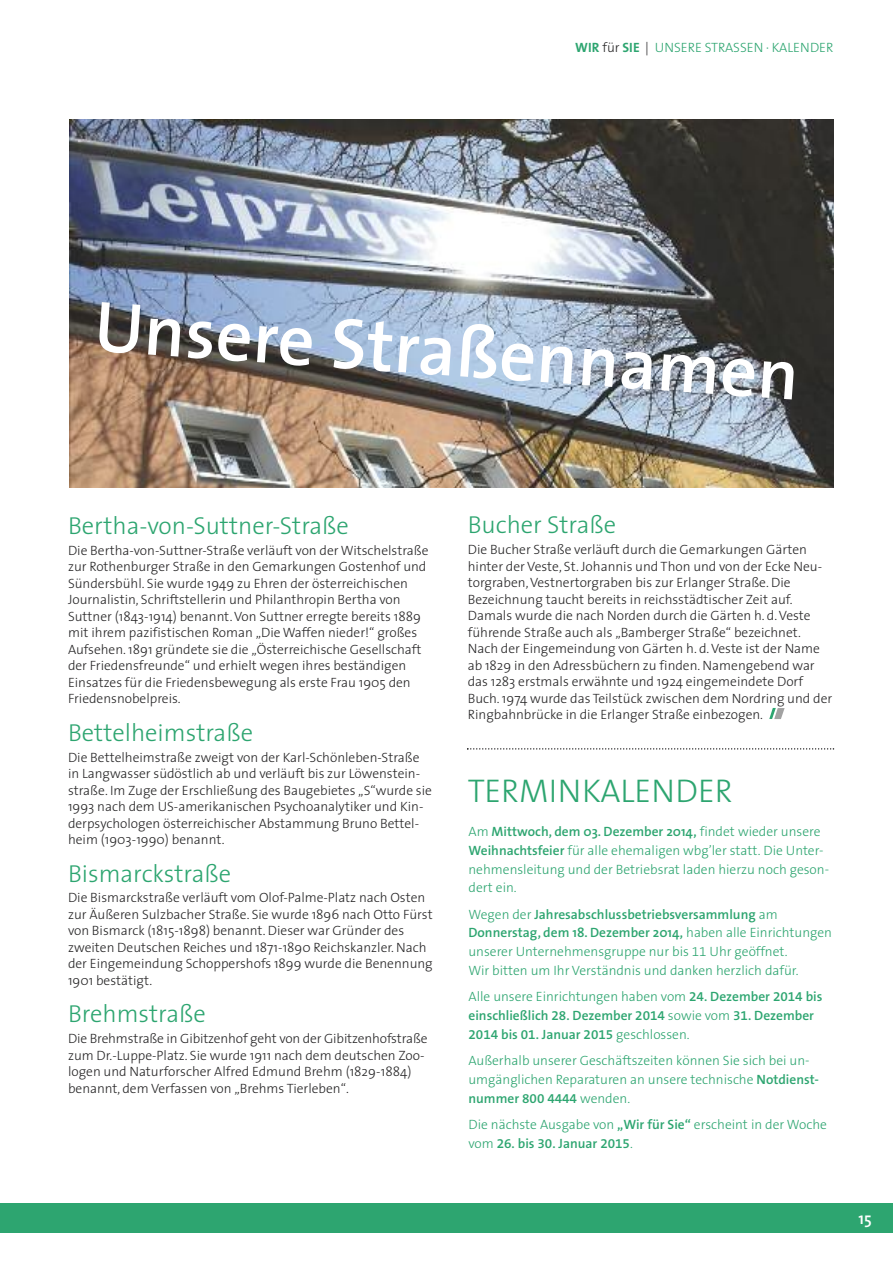
<style>
.page{position:relative;width:893px;height:1263px;background:#fff}
.page>*{position:absolute;margin:0;border:0;box-sizing:border-box;transform-origin:0 0}
.t1{font:600 72.6px "The Sans";color:#fff}
.t2{font:300 33px "The Sans";color:#2da570}
.t3{font:300 24.6px "The Sans";color:#2da570}
.t4{font:600 16.5px "The Sans";color:#fff}
.t5{font:300 13.5px/16.5px "The Sans";color:#272627}
.t6{font:300 13.5px/18.8px "The Sans B3";color:#2da570}
.t7{font:600 13.5px/18.8px "The Sans B6";color:#2da570}
.t8{font:600 13.5px "The Sans";color:#2da570}
.t9{font:300 13.5px "The Sans";color:#2da570}
.s1{font-weight:700}
.s2{color:#272627}
.s3{font-family:"The Sans B3";font-weight:300}
.s4{font-family:"The Sans B6";font-weight:600}
</style>
<div class="page">
<div style="left:0;top:1203px;width:893px;height:30px;background:#2da570"></div>
<svg style="left:467px;top:748px;width:367px;height:2px"></svg>
<img style="left:69px;top:119px;width:764px;height:368px">
<svg style="left:769px;top:708px;width:16px;height:11px"></svg>
<p class="t9" style="left:575px;top:42px;width:260px"><span class="s1">WIR</span> <span class="s2">für</span> <span class="s1">SIE</span> <span class="s2">|</span> UNSERE STRASSEN · KALENDER</p>
<h1 class="t1" style="left:96px;top:298px;width:708px;rotate:4deg">Unsere Straßennamen</h1>
<h3 class="t3" style="left:68px;top:516px;width:282px">Bertha-von-Suttner-Straße</h3>
<p class="t5" style="left:68px;top:543px;width:362px">Die Bertha-von-Suttner-Straße verläuft von der Witschelstraße zur Rothenburger Straße in den Gemarkungen Gostenhof und Sündersbühl. Sie wurde 1949 zu Ehren der österreichischen Journalistin, Schriftstellerin und Philanthropin Bertha von Suttner (1843-1914) benannt.Von Suttner erregte bereits 1889 mit ihrem pazifistischen Roman „Die Waffen nieder!“ großes Aufsehen. 1891 gründete sie die „Österreichische Gesellschaft der Friedensfreunde“ und erhielt wegen ihres beständigen Einsatzes für die Friedensbewegung als erste Frau 1905 den Friedensnobelpreis.</p>
<h3 class="t3" style="left:68px;top:723px;width:187px">Bettelheimstraße</h3>
<p class="t5" style="left:68px;top:750px;width:365px">Die Bettelheimstraße zweigt von der Karl-Schönleben-Straße in Langwasser südöstlich ab und verläuft bis zur Löwenstein&shy;straße. Im Zuge der Erschließung des Baugebietes „S“wurde sie 1993 nach dem US-amerikanischen Psychoanalytiker und Kin&shy;derpsychologen österreichischer Abstammung Bruno Bettel&shy;heim (1903-1990) benannt.</p>
<h3 class="t3" style="left:68px;top:864px;width:165px">Bismarckstraße</h3>
<p class="t5" style="left:68px;top:891px;width:366px">Die Bismarckstraße verläuft vom Olof-Palme-Platz nach Osten zur Äußeren Sulzbacher Straße. Sie wurde 1896 nach Otto Fürst von Bismarck (1815-1898) benannt. Dieser war Gründer des zweiten Deutschen Reiches und 1871-1890 Reichskanzler. Nach der Eingemeindung Schoppershofs 1899 wurde die Benennung 1901 bestätigt.</p>
<h3 class="t3" style="left:68px;top:1004px;width:139px">Brehmstraße</h3>
<p class="t5" style="left:68px;top:1032px;width:361px">Die Brehmstraße in Gibitzenhof geht von der Gibitzenhofstraße zum Dr.-Luppe-Platz. Sie wurde 1911 nach dem deutschen Zoo&shy;logen und Naturforscher Alfred Edmund Brehm (1829-1884) benannt, dem Verfassen von „Brehms Tierleben“.</p>
<h3 class="t3" style="left:468px;top:515px;width:150px">Bucher Straße</h3>
<p class="t5" style="left:468px;top:543px;width:366px">Die Bucher Straße verläuft durch die Gemarkungen Gärten hinter der Veste, St. Johannis und Thon und von der Ecke Neu&shy;torgraben,Vestnertorgraben bis zur Erlanger Straße. Die Bezeichnung taucht bereits in reichsstädtischer Zeit auf.<br>Damals wurde die nach Norden durch die Gärten h. d.Veste führende Straße auch als „Bamberger Straße“ bezeichnet.<br>Nach der Eingemeindung von Gärten h. d.Veste ist der Name ab 1829 in den Adressbüchern zu finden. Namengebend war das 1283 erstmals erwähnte und 1924 eingemeindete Dorf Buch. 1974 wurde das Teilstück zwischen dem Nordring und der Ringbahnbrücke in die Erlanger Straße einbezogen.</p>
<h2 class="t2" style="left:468px;top:778px;width:267px">TERMINKALENDER</h2>
<p class="t8" style="left:468px;top:826px;width:353px"><span class="s3">Am</span> Mittwoch, dem 03. Dezember 2014, <span class="s3">findet wieder unsere</span></p>
<p class="t6" style="left:468px;top:841px;width:362px"><span class="s4">Weihnachtsfeier</span> für alle ehemaligen wbg’ler statt. Die Unter&shy;nehmensleitung und der Betriebsrat laden hierzu noch geson&shy;dert ein.</p>
<p class="t7" style="left:468px;top:905px;width:311px"><span class="s3">Wegen der</span> Jahresabschlussbetriebsversammlung <span class="s3">am</span></p>
<p class="t8" style="left:468px;top:928px;width:365px">Donnerstag, dem 18. Dezember 2014, <span class="s3">haben alle Einrichtungen</span></p>
<p class="t6" style="left:468px;top:943px;width:331px">unserer Unternehmensgruppe nur bis 11 Uhr geöffnet.<br>Wir bitten um Ihr Verständnis und danken herzlich dafür.</p>
<p class="t6" style="left:468px;top:988px;width:355px">Alle unsere Einrichtungen haben vom <span class="s4">24. Dezember 2014 bis</span></p>
<p class="t7" style="left:468px;top:1006px;width:347px">einschließlich 28. Dezember 2014 <span class="s3">sowie vom</span> 31. Dezember<br>2014 bis 01. Januar 2015 <span class="s3">geschlossen.</span></p>
<p class="t6" style="left:468px;top:1052px;width:352px">Außerhalb unserer Geschäftszeiten können Sie sich bei un&shy;umgänglichen Reparaturen an unsere technische <span class="s4">Notdienst-</span></p>
<p class="t7" style="left:468px;top:1089px;width:163px">nummer 800 4444 <span class="s3">wenden.</span></p>
<p class="t6" style="left:468px;top:1116px;width:360px">Die nächste Ausgabe von <span class="s4">„Wir für Sie“</span> erscheint in der Woche</p>
<p class="t7" style="left:468px;top:1134px;width:166px"><span class="s3">vom</span> 26. bis 30. Januar 2015<span class="s3">.</span></p>
<p class="t4" style="left:858px;top:1212px;width:15px">15</p>
</div>
